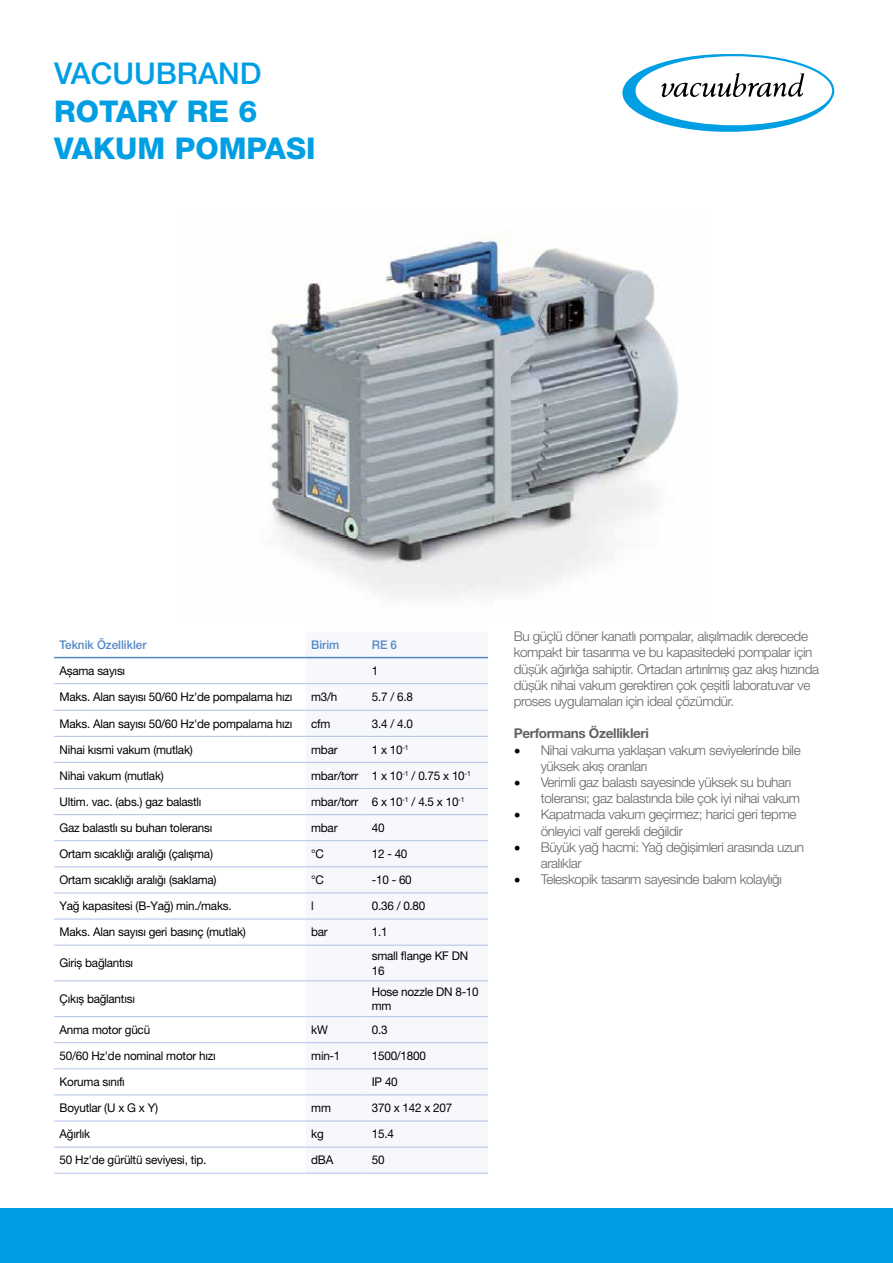
<style>
.page{position:relative;width:893px;height:1263px;background:#fff}
.page>*{position:absolute;margin:0;border:0;box-sizing:border-box;transform-origin:0 0}
.t1{font:800 30px/37.5px "Helvetica Neue LT Pro";color:#009fe3}
.t2{font:500 30px "Helvetica Neue LT Pro";color:#009fe3}
.t3{font:300 13.5px/16.2px "Helvetica Neue LT Pro";letter-spacing:-.025em;color:#646363}
.t4{font:700 13.5px "Helvetica Neue LT Pro";letter-spacing:-.025em;color:#646363}
.t5{font:12px/14.4px "Helvetica Neue LT Pro";letter-spacing:-.02em;color:#000}
.t6{font:500 12px "Helvetica Neue LT Pro";color:#5488c7}
.s1{font-family:"Minion Pro";font-weight:400;font-size:18px;color:#000}
</style>
<div class="page">
<svg style="left:622px;top:54px;width:212px;height:78px"></svg>
<div style="left:0;top:1208px;width:893px;height:55px;background:#009fe3"></div>
<div style="left:306px;top:656px;width:182px;height:517px;background:#f6f8fc"></div>
<hr style="left:54px;top:683px;width:252px;height:1px;background:#b0c1e5">
<hr style="left:306px;top:683px;width:60px;height:1px;background:#b0c1e5">
<hr style="left:366px;top:683px;width:122px;height:1px;background:#b0c1e5">
<hr style="left:54px;top:710px;width:252px;height:1px;background:#b0c1e5">
<hr style="left:306px;top:710px;width:60px;height:1px;background:#b0c1e5">
<hr style="left:366px;top:710px;width:122px;height:1px;background:#b0c1e5">
<hr style="left:54px;top:736px;width:252px;height:1px;background:#b0c1e5">
<hr style="left:306px;top:736px;width:60px;height:1px;background:#b0c1e5">
<hr style="left:366px;top:736px;width:122px;height:1px;background:#b0c1e5">
<hr style="left:54px;top:762px;width:252px;height:1px;background:#b0c1e5">
<hr style="left:306px;top:762px;width:60px;height:1px;background:#b0c1e5">
<hr style="left:366px;top:762px;width:122px;height:1px;background:#b0c1e5">
<hr style="left:54px;top:788px;width:252px;height:1px;background:#b0c1e5">
<hr style="left:306px;top:788px;width:60px;height:1px;background:#b0c1e5">
<hr style="left:366px;top:788px;width:122px;height:1px;background:#b0c1e5">
<hr style="left:54px;top:814px;width:252px;height:1px;background:#b0c1e5">
<hr style="left:306px;top:814px;width:60px;height:1px;background:#b0c1e5">
<hr style="left:366px;top:814px;width:122px;height:1px;background:#b0c1e5">
<hr style="left:54px;top:840px;width:252px;height:1px;background:#b0c1e5">
<hr style="left:306px;top:840px;width:60px;height:1px;background:#b0c1e5">
<hr style="left:366px;top:840px;width:122px;height:1px;background:#b0c1e5">
<hr style="left:54px;top:866px;width:252px;height:1px;background:#b0c1e5">
<hr style="left:306px;top:866px;width:60px;height:1px;background:#b0c1e5">
<hr style="left:366px;top:866px;width:122px;height:1px;background:#b0c1e5">
<hr style="left:54px;top:893px;width:252px;height:1px;background:#b0c1e5">
<hr style="left:306px;top:893px;width:60px;height:1px;background:#b0c1e5">
<hr style="left:366px;top:893px;width:122px;height:1px;background:#b0c1e5">
<hr style="left:54px;top:919px;width:252px;height:1px;background:#b0c1e5">
<hr style="left:306px;top:919px;width:60px;height:1px;background:#b0c1e5">
<hr style="left:366px;top:919px;width:122px;height:1px;background:#b0c1e5">
<hr style="left:54px;top:945px;width:252px;height:1px;background:#b0c1e5">
<hr style="left:306px;top:945px;width:60px;height:1px;background:#b0c1e5">
<hr style="left:366px;top:945px;width:122px;height:1px;background:#b0c1e5">
<hr style="left:54px;top:981px;width:252px;height:1px;background:#b0c1e5">
<hr style="left:306px;top:981px;width:60px;height:1px;background:#b0c1e5">
<hr style="left:366px;top:981px;width:122px;height:1px;background:#b0c1e5">
<hr style="left:54px;top:1016px;width:252px;height:1px;background:#b0c1e5">
<hr style="left:306px;top:1016px;width:60px;height:1px;background:#b0c1e5">
<hr style="left:366px;top:1016px;width:122px;height:1px;background:#b0c1e5">
<hr style="left:54px;top:1042px;width:252px;height:1px;background:#b0c1e5">
<hr style="left:306px;top:1042px;width:60px;height:1px;background:#b0c1e5">
<hr style="left:366px;top:1042px;width:122px;height:1px;background:#b0c1e5">
<hr style="left:54px;top:1068px;width:252px;height:1px;background:#b0c1e5">
<hr style="left:306px;top:1068px;width:60px;height:1px;background:#b0c1e5">
<hr style="left:366px;top:1068px;width:122px;height:1px;background:#b0c1e5">
<hr style="left:54px;top:1095px;width:252px;height:1px;background:#b0c1e5">
<hr style="left:306px;top:1095px;width:60px;height:1px;background:#b0c1e5">
<hr style="left:366px;top:1095px;width:122px;height:1px;background:#b0c1e5">
<hr style="left:54px;top:1121px;width:252px;height:1px;background:#b0c1e5">
<hr style="left:306px;top:1121px;width:60px;height:1px;background:#b0c1e5">
<hr style="left:366px;top:1121px;width:122px;height:1px;background:#b0c1e5">
<hr style="left:54px;top:1147px;width:252px;height:1px;background:#b0c1e5">
<hr style="left:306px;top:1147px;width:60px;height:1px;background:#b0c1e5">
<hr style="left:366px;top:1147px;width:122px;height:1px;background:#b0c1e5">
<hr style="left:54px;top:1173px;width:252px;height:1px;background:#b0c1e5">
<hr style="left:306px;top:1173px;width:60px;height:1px;background:#b0c1e5">
<hr style="left:366px;top:1173px;width:122px;height:1px;background:#b0c1e5">
<hr style="left:54px;top:657px;width:252px;height:1px;background:#5488c7">
<hr style="left:306px;top:657px;width:60px;height:1px;background:#5488c7">
<hr style="left:366px;top:657px;width:122px;height:1px;background:#5488c7">
<img style="left:269px;top:235px;width:410px;height:361px">
<h1 class="t2" style="left:54px;top:56px;width:209px">VACUUBRAND</h1>
<h1 class="t1" style="left:54px;top:92px;width:263px">ROTARY RE 6<br>VAKUM POMPASI</h1>
<p class="t6" style="left:60px;top:637px;width:88px">Teknik Özellikler</p>
<p class="t6" style="left:311px;top:637px;width:30px">Birim</p>
<p class="t6" style="left:372px;top:637px;width:27px">RE 6</p>
<p class="t5" style="left:60px;top:663px;width:67px">Aşama sayısı</p>
<p class="t5" style="left:372px;top:663px;width:8px">1</p>
<p class="t5" style="left:60px;top:690px;width:234px">Maks. Alan sayısı 50/60 Hz'de pompalama hızı</p>
<p class="t5" style="left:311px;top:690px;width:28px">m3/h</p>
<p class="t5" style="left:372px;top:690px;width:43px">5.7 / 6.8</p>
<p class="t5" style="left:60px;top:716px;width:234px">Maks. Alan sayısı 50/60 Hz'de pompalama hızı</p>
<p class="t5" style="left:311px;top:716px;width:21px">cfm</p>
<p class="t5" style="left:372px;top:716px;width:43px">3.4 / 4.0</p>
<p class="t5" style="left:60px;top:742px;width:135px">Nihai kısmi vakum (mutlak)</p>
<p class="t5" style="left:311px;top:742px;width:28px">mbar</p>
<p class="t5" style="left:372px;top:742px;width:38px">1 x 10<sup>-1</sup></p>
<p class="t5" style="left:60px;top:768px;width:106px">Nihai vakum (mutlak)</p>
<p class="t5" style="left:311px;top:768px;width:161px">mbar/torr 1 x 10<sup>-1</sup> / 0.75 x 10<sup>-1</sup></p>
<p class="t5" style="left:60px;top:794px;width:144px">Ultim. vac. (abs.) gaz balastlı</p>
<p class="t5" style="left:311px;top:794px;width:155px">mbar/torr 6 x 10<sup>-1</sup> / 4.5 x 10<sup>-1</sup></p>
<p class="t5" style="left:60px;top:820px;width:154px">Gaz balastlı su buharı toleransı</p>
<p class="t5" style="left:311px;top:820px;width:28px">mbar</p>
<p class="t5" style="left:372px;top:820px;width:14px">40</p>
<p class="t5" style="left:60px;top:846px;width:155px">Ortam sıcaklığı aralığı (çalışma)</p>
<p class="t5" style="left:311px;top:846px;width:14px">°C</p>
<p class="t5" style="left:372px;top:846px;width:37px">12 - 40</p>
<p class="t5" style="left:60px;top:872px;width:158px">Ortam sıcaklığı aralığı (saklama)</p>
<p class="t5" style="left:311px;top:872px;width:14px">°C</p>
<p class="t5" style="left:372px;top:872px;width:41px">-10 - 60</p>
<p class="t5" style="left:60px;top:899px;width:174px">Yağ kapasitesi (B-Yağ) min./maks.</p>
<p class="t5" style="left:311px;top:899px;width:4px">l</p>
<p class="t5" style="left:372px;top:899px;width:55px">0.36 / 0.80</p>
<p class="t5" style="left:60px;top:925px;width:188px">Maks. Alan sayısı geri basınç (mutlak)</p>
<p class="t5" style="left:311px;top:925px;width:18px">bar</p>
<p class="t5" style="left:372px;top:925px;width:17px">1.1</p>
<p class="t5" style="left:60px;top:956px;width:75px">Giriş bağlantısı</p>
<p class="t5" style="left:372px;top:948px;width:98px">small flange KF DN<br>16</p>
<p class="t5" style="left:60px;top:991px;width:77px">Çıkış bağlantısı</p>
<p class="t5" style="left:372px;top:984px;width:108px">Hose nozzle DN 8-10 mm</p>
<p class="t5" style="left:60px;top:1022px;width:92px">Anma motor gücü</p>
<p class="t5" style="left:311px;top:1022px;width:18px">kW</p>
<p class="t5" style="left:372px;top:1022px;width:17px">0.3</p>
<p class="t5" style="left:60px;top:1048px;width:158px">50/60 Hz'de nominal motor hızı</p>
<p class="t5" style="left:311px;top:1048px;width:31px">min-1</p>
<p class="t5" style="left:372px;top:1048px;width:56px">1500/1800</p>
<p class="t5" style="left:60px;top:1074px;width:67px">Koruma sınıfı</p>
<p class="t5" style="left:372px;top:1074px;width:27px">IP 40</p>
<p class="t5" style="left:60px;top:1100px;width:100px">Boyutlar (U x G x Y)</p>
<p class="t5" style="left:311px;top:1100px;width:21px">mm</p>
<p class="t5" style="left:372px;top:1100px;width:82px">370 x 142 x 207</p>
<p class="t5" style="left:60px;top:1127px;width:32px">Ağırlık</p>
<p class="t5" style="left:311px;top:1127px;width:14px">kg</p>
<p class="t5" style="left:372px;top:1127px;width:24px">15.4</p>
<p class="t5" style="left:60px;top:1153px;width:148px">50 Hz'de gürültü seviyesi, tip.</p>
<p class="t5" style="left:311px;top:1153px;width:24px">dBA</p>
<p class="t5" style="left:372px;top:1153px;width:14px">50</p>
<p class="t3" style="left:514px;top:628px;width:307px">Bu güçlü döner kanatlı pompalar, alışılmadık derecede kompakt bir tasarıma ve bu kapasitedeki pompalar için düşük ağırlığa sahiptir. Ortadan artırılmış gaz akış hızında düşük nihai vakum gerektiren çok çeşitli laboratuvar ve proses uygulamaları için ideal çözümdür.</p>
<p class="t4" style="left:514px;top:725px;width:137px">Performans Özellikleri</p>
<p class="t3" style="left:541px;top:741px;width:262px;text-indent:-27px"><span class="s1">•</span> Nihai vakuma yaklaşan vakum seviyelerinde bile yüksek akış oranları</p>
<p class="t3" style="left:541px;top:774px;width:261px;text-indent:-27px"><span class="s1">•</span> Verimli gaz balastı sayesinde yüksek su buharı toleransı; gaz balastında bile çok iyi nihai vakum</p>
<p class="t3" style="left:541px;top:806px;width:257px;text-indent:-27px"><span class="s1">•</span> Kapatmada vakum geçirmez; harici geri tepme önleyici valf gerekli değildir</p>
<p class="t3" style="left:541px;top:838px;width:265px;text-indent:-27px"><span class="s1">•</span> Büyük yağ hacmi: Yağ değişimleri arasında uzun aralıklar</p>
<p class="t3" style="left:514px;top:871px;width:270px"><span class="s1">•</span> Teleskopik tasarım sayesinde bakım kolaylığı</p>
</div>
